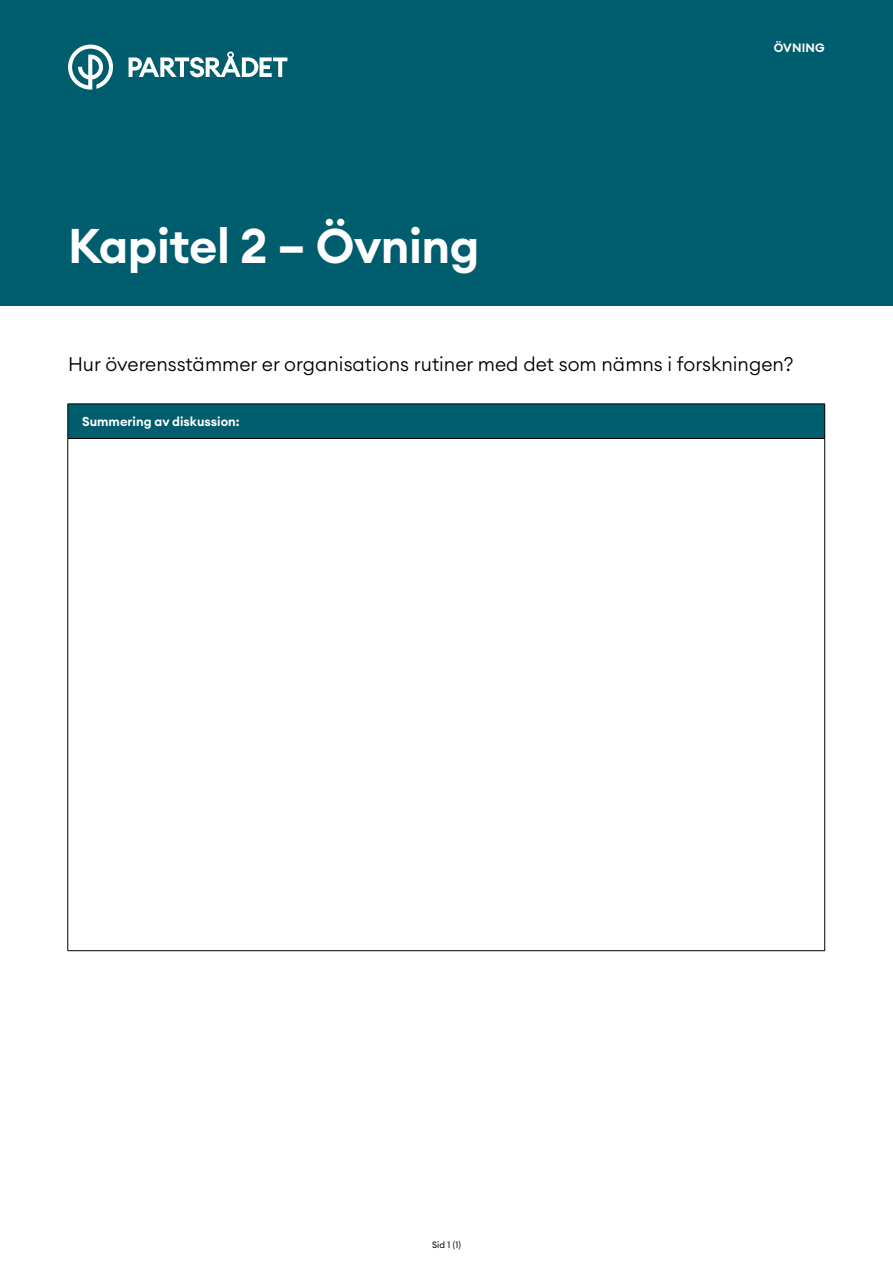
<style>
.page{position:relative;width:893px;height:1263px;background:#fff}
.page>*{position:absolute;margin:0;border:0;box-sizing:border-box;transform-origin:0 0}
.Rubrik_1_sv{font:600 48px "Euclid Circular A";letter-spacing:-.01em;color:#fff}
.Ingress{font:300 19.5px "Euclid Circular A";color:#000}
.Bröd_ej_indrag_P{font:600 12.75px "Euclid Circular A";color:#fff}
.Bröd_höger{font:600 12px "Euclid Circular A";letter-spacing:.015em;color:#fff}
.Bröd_ej_indrag_P-2{font:9px "Euclid Circular A";color:#000}
</style>
<div class="page">
<div style="left:68px;top:404px;width:757px;height:34px;background:#005d6e"></div>
<hr style="left:68px;top:404px;width:757px;height:1px;background:#000">
<hr style="left:68px;top:404px;width:1px;height:34px;background:#000">
<hr style="left:824px;top:404px;width:1px;height:34px;background:#000">
<hr style="left:68px;top:438px;width:757px;height:1px;background:#000">
<hr style="left:68px;top:439px;width:1px;height:511px;background:#000">
<hr style="left:824px;top:439px;width:1px;height:511px;background:#000">
<hr style="left:68px;top:950px;width:757px;height:1px;background:#000">
<div style="left:0;top:0;width:893px;height:305px;background:#005d6e"></div>
<svg style="left:68px;top:45px;width:45px;height:45px"></svg>
<svg style="left:129px;top:52px;width:158px;height:25px"></svg>
<h1 class="Rubrik_1_sv" style="left:68px;top:215px;width:413px">Kapitel 2 – Övning</h1>
<p class="Bröd_höger" style="left:774px;top:40px;width:53px">ÖVNING</p>
<p class="Ingress" style="left:68px;top:351px;width:727px">Hur överensstämmer er organisations rutiner med det som nämns i forskningen?</p>
<p class="Bröd_ej_indrag_P" style="left:82px;top:414px;width:159px">Summering av diskussion:</p>
<p class="Bröd_ej_indrag_P-2" style="left:432px;top:1239px;width:30px">Sid 1 (1)</p>
</div>
